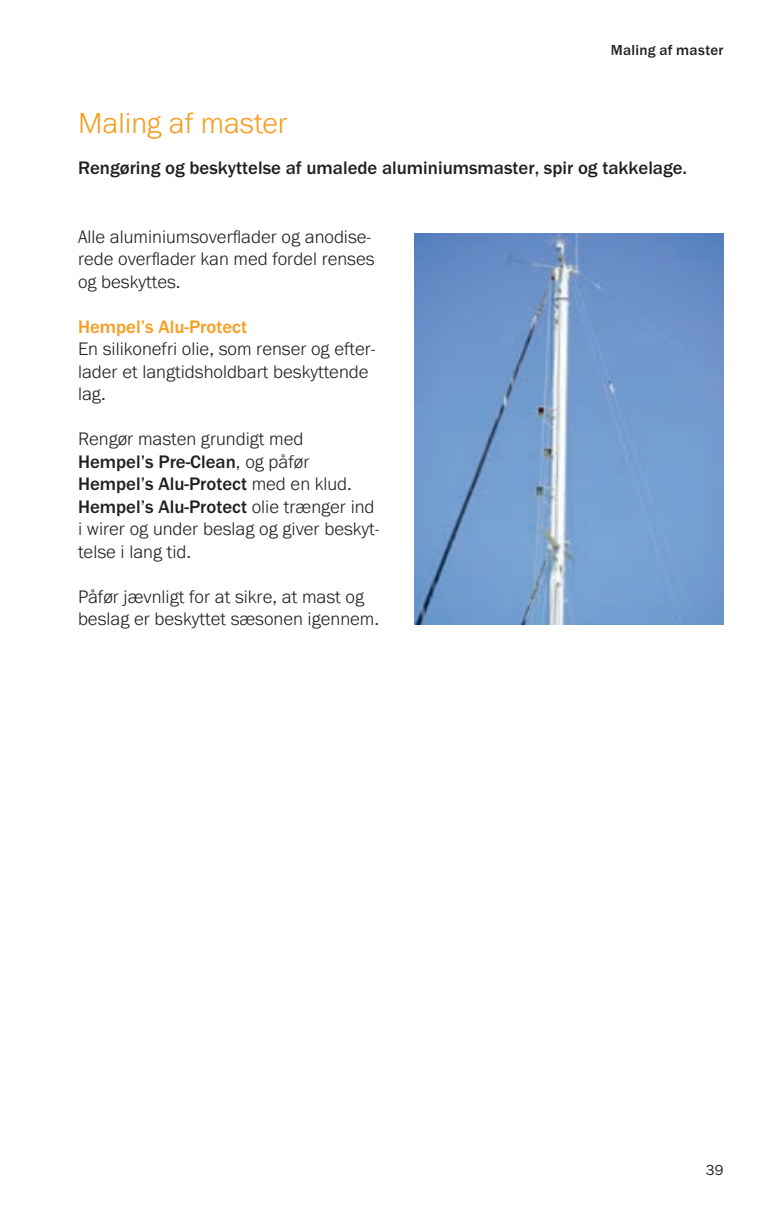
<style>
.page{position:relative;width:759px;height:1205px;background:#fff}
.page>*{position:absolute;margin:0;border:0;box-sizing:border-box;transform-origin:0 0}
.Overskrift_-_DK{font:300 30px "Franklin Gothic URW";color:#f89c1c}
.Brødtekst_-_DK{font:300 18.75px/22.5px "Franklin Gothic URW";color:#231f20}
.Manchet_-_DK{font:500 18.75px "Franklin Gothic URW";color:#231f20}
.Mellemrubrik_-_DK{font:500 18.75px "Franklin Gothic URW";color:#f89c1c}
.t1{font:500 15px "Franklin Gothic URW";letter-spacing:.02em;color:#231f20}
.t2{font:15px "Franklin Gothic URW Boo";color:#231f20}
.s1{font-weight:500}
</style>
<div class="page">
<img style="left:415px;top:234px;width:308px;height:390px">
<p class="t1" style="left:610px;top:40px;width:114px">Maling af master</p>
<p class="Overskrift_-_DK" style="left:78px;top:105px;width:211px">Maling af master</p>
<p class="Manchet_-_DK" style="left:78px;top:156px;width:610px">Rengøring og beskyttelse af umalede aluminiumsmaster, spir og takkelage.</p>
<p class="Brødtekst_-_DK" style="left:78px;top:225px;width:298px">Alle aluminiumsoverflader og anodise&shy;rede overflader kan med fordel renses og beskyttes.</p>
<p class="Mellemrubrik_-_DK" style="left:78px;top:315px;width:170px">Hempel’s Alu-Protect</p>
<p class="Brødtekst_-_DK" style="left:78px;top:337px;width:299px">En silikonefri olie, som renser og efter&shy;lader et langtidsholdbart beskyttende lag.</p>
<p class="Brødtekst_-_DK" style="left:78px;top:427px;width:303px">Rengør masten grundigt med<br><span class="s1">Hempel’s Pre-Clean</span>, og påfør<br><span class="s1">Hempel’s Alu-Protect</span> med en klud.<br><span class="s1">Hempel’s Alu-Protect</span> olie trænger ind i wirer og under beslag og giver beskyt&shy;telse i lang tid.</p>
<p class="Brødtekst_-_DK" style="left:78px;top:585px;width:302px">Påfør jævnligt for at sikre, at mast og beslag er beskyttet sæsonen igennem.</p>
<p class="t2" style="left:705px;top:1160px;width:19px">39</p>
</div>
